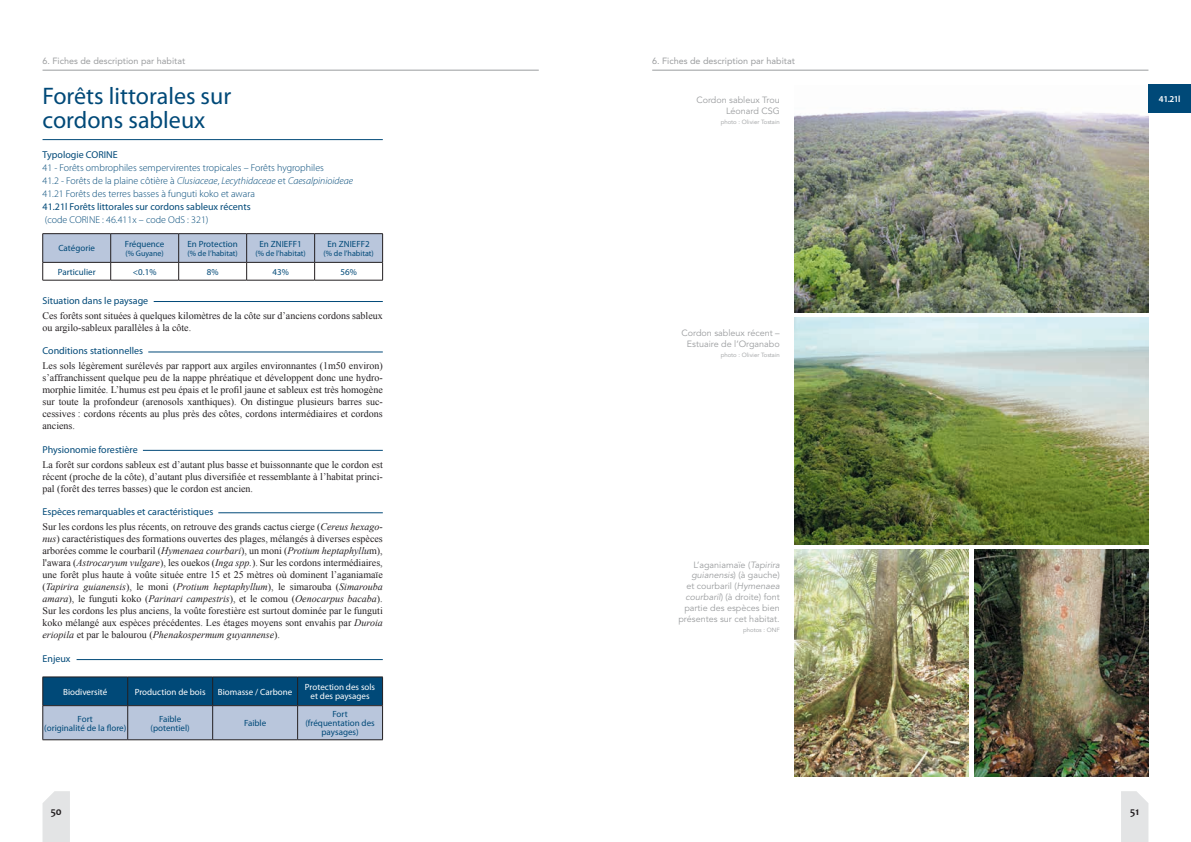
<style>
.page{position:relative;width:1191px;height:842px;background:#fff}
.page>*{position:absolute;margin:0;border:0;box-sizing:border-box;transform-origin:0 0}
.t1{font:24px/24px "Myriad Pro";color:#004978}
.t2{font:700 11px "Candara";color:#231f21}
.t3{font:10px/12px "Times New Roman";color:#231f21;text-align:justify}
.t4{font:10px "Myriad Pro";color:#004978}
.t5{font:300 10px "Myriad Pro";color:#004978}
.t6{font:italic 300 10px "Myriad Pro";color:#004978}
.t7{font:9px/10.8px "Avenir";color:#9a9c9e;text-align:right}
.t8{font:9px/9px "Myriad Pro";color:#004978;text-align:center}
.t9{font:9px/9px "Myriad Pro";color:#fff;text-align:center}
.t10{font:9px "Avenir";color:#9a9c9e}
.t11{font:600 9px "Myriad Pro";color:#fff}
.t12{font:8px "Myriad Pro";color:#004978}
.t13{font:6px "Avenir";color:#9a9c9e}
.s1{font-style:normal}
.s2{font-style:italic}
</style>
<div class="page">
<hr style="left:43px;top:70px;width:496px;height:1px;background:#9a9c9e">
<svg style="left:43px;top:791px;width:27px;height:51px"></svg>
<hr style="left:43px;top:139px;width:340px;height:1px;background:#004978">
<hr style="left:652px;top:70px;width:496px;height:1px;background:#9a9c9e">
<svg style="left:1121px;top:791px;width:27px;height:51px"></svg>
<svg style="left:43px;top:677px;width:340px;height:63px;background:#628aaa"></svg>
<hr style="left:43px;top:705px;width:85px;height:1px;background:#231f21">
<hr style="left:43px;top:706px;width:1px;height:33px;background:#231f21">
<hr style="left:128px;top:705px;width:85px;height:1px;background:#231f21">
<hr style="left:43px;top:739px;width:85px;height:1px;background:#231f21">
<hr style="left:128px;top:739px;width:85px;height:1px;background:#231f21">
<hr style="left:213px;top:705px;width:85px;height:1px;background:#231f21">
<hr style="left:213px;top:739px;width:85px;height:1px;background:#231f21">
<hr style="left:212px;top:706px;width:1px;height:33px;background:#231f21">
<hr style="left:297px;top:706px;width:1px;height:33px;background:#231f21">
<img style="left:794px;top:550px;width:174px;height:227px">
<img style="left:974px;top:550px;width:174px;height:227px">
<img style="left:794px;top:110px;width:354px;height:203px">
<img style="left:794px;top:317px;width:354px;height:227px">
<hr style="left:154px;top:301px;width:229px;height:1px;background:#004978">
<hr style="left:148px;top:351px;width:235px;height:1px;background:#004978">
<hr style="left:143px;top:450px;width:240px;height:1px;background:#004978">
<hr style="left:218px;top:512px;width:165px;height:1px;background:#004978">
<hr style="left:77px;top:659px;width:306px;height:1px;background:#004978">
<div style="left:1148px;top:85px;width:43px;height:28px;background:#004978"></div>
<hr style="left:43px;top:233px;width:68px;height:1px;background:#231f21">
<hr style="left:111px;top:233px;width:68px;height:1px;background:#231f21">
<hr style="left:179px;top:233px;width:68px;height:1px;background:#231f21">
<hr style="left:247px;top:233px;width:68px;height:1px;background:#231f21">
<hr style="left:315px;top:233px;width:68px;height:1px;background:#231f21">
<svg style="left:43px;top:234px;width:340px;height:46px"></svg>
<hr style="left:43px;top:280px;width:68px;height:1px;background:#231f21">
<hr style="left:111px;top:280px;width:68px;height:1px;background:#231f21">
<hr style="left:179px;top:280px;width:68px;height:1px;background:#231f21">
<hr style="left:247px;top:280px;width:68px;height:1px;background:#231f21">
<hr style="left:315px;top:280px;width:68px;height:1px;background:#231f21">
<p class="t10" style="left:43px;top:55px;width:144px">6. Fiches de description par habitat</p>
<p class="t1" style="left:43px;top:83px;width:190px">Forêts littorales sur cordons sableux</p>
<p class="t4" style="left:43px;top:148px;width:77px">Typologie CORINE</p>
<p class="t5" style="left:43px;top:162px;width:283px">41 - Forêts ombrophiles sempervirentes tropicales – Forêts hygrophiles</p>
<p class="t6" style="left:43px;top:175px;width:312px"><span class="s1">41.2 - Forêts de la plaine côtière à</span> Clusiaceae<span class="s1">,</span> Lecythidaceae <span class="s1">et</span> Caesalpinioideae</p>
<p class="t5" style="left:43px;top:188px;width:214px">41.21 Forêts des terres basses à funguti koko et awara</p>
<p class="t4" style="left:43px;top:200px;width:210px">41.21l Forêts littorales sur cordons sableux récents</p>
<p class="t5" style="left:45px;top:214px;width:165px">(code CORINE : 46.411x – code OdS : 321)</p>
<p class="t8" style="left:58px;top:244px;width:38px">Catégorie</p>
<p class="t8" style="left:125px;top:239px;width:41px">Fréquence</p>
<p class="t12" style="left:126px;top:249px;width:40px">(% Guyane)</p>
<p class="t8" style="left:187px;top:239px;width:52px">En Protection</p>
<p class="t12" style="left:187px;top:249px;width:52px">(% de l’habitat)</p>
<p class="t8" style="left:259px;top:239px;width:44px">En ZNIEFF1</p>
<p class="t12" style="left:255px;top:249px;width:52px">(% de l’habitat)</p>
<p class="t8" style="left:327px;top:239px;width:44px">En ZNIEFF2</p>
<p class="t12" style="left:323px;top:249px;width:52px">(% de l’habitat)</p>
<p class="t8" style="left:58px;top:267px;width:39px">Particulier</p>
<p class="t8" style="left:133px;top:267px;width:25px">&lt;0.1%</p>
<p class="t8" style="left:207px;top:267px;width:13px">8%</p>
<p class="t8" style="left:272px;top:267px;width:18px">43%</p>
<p class="t8" style="left:340px;top:267px;width:18px">56%</p>
<p class="t4" style="left:43px;top:294px;width:107px">Situation dans le paysage</p>
<p class="t3" style="left:43px;top:309px;width:342px">Ces forêts sont situées à quelques kilomètres de la côte sur d’anciens cordons sableux ou argilo-sableux parallèles à la côte.</p>
<p class="t4" style="left:43px;top:345px;width:102px">Conditions stationnelles</p>
<p class="t3" style="left:43px;top:360px;width:342px">Les sols légèrement surélevés par rapport aux argiles environnantes (1m50 environ) s’affranchissent quelque peu de la nappe phréatique et développent donc une hydro&shy;morphie limitée. L’humus est peu épais et le profil jaune et sableux est très homogène sur toute la profondeur (arenosols xanthiques). On distingue plusieurs barres suc&shy;cessives : cordons récents au plus près des côtes, cordons intermédiaires et cordons anciens.</p>
<p class="t4" style="left:43px;top:443px;width:97px">Physionomie forestière</p>
<p class="t3" style="left:43px;top:458px;width:342px">La forêt sur cordons sableux est d’autant plus basse et buissonnante que le cordon est récent (proche de la côte), d’autant plus diversifiée et ressemblante à l’habitat princi&shy;pal (forêt des terres basses) que le cordon est ancien.</p>
<p class="t4" style="left:43px;top:506px;width:172px">Espèces remarquables et caractéristiques</p>
<p class="t3" style="left:43px;top:521px;width:342px">Sur les cordons les plus récents, on retrouve des grands cactus cierge (<span class="s2">Cereus hexago&shy;nus</span>) caractéristiques des formations ouvertes des plages, mélangés à diverses espèces arborées comme le courbaril (<span class="s2">Hymenaea courbari</span>), un moni (<span class="s2">Protium heptaphyllu</span>m), l'awara (<span class="s2">Astrocaryum vulgare</span>), les ouekos (<span class="s2">Inga spp.</span>). Sur les cordons intermédiaires, une forêt plus haute à voûte située entre 15 et 25 mètres où dominent l’aganiamaïe (<span class="s2">Tapirira guianensis</span>), le moni (<span class="s2">Protium heptaphyllum</span>), le simarouba (<span class="s2">Simarouba amara</span>), le funguti koko (<span class="s2">Parinari campestris</span>), et le comou (<span class="s2">Oenocarpus bacaba</span>).<br>Sur les cordons les plus anciens, la voûte forestière est surtout dominée par le funguti koko mélangé aux espèces précédentes. Les étages moyens sont envahis par <span class="s2">Duroia eriopila</span> et par le balourou (<span class="s2">Phenakospermum guyannense</span>).</p>
<p class="t4" style="left:43px;top:652px;width:30px">Enjeux</p>
<p class="t9" style="left:63px;top:687px;width:45px">Biodiversité</p>
<p class="t9" style="left:135px;top:687px;width:72px">Production de bois</p>
<p class="t9" style="left:218px;top:687px;width:76px">Biomasse / Carbone</p>
<p class="t9" style="left:305px;top:682px;width:72px">Protection des sols et des paysages</p>
<p class="t8" style="left:78px;top:714px;width:17px">Fort</p>
<p class="t8" style="left:44px;top:723px;width:83px">(originalité de la flore)</p>
<p class="t8" style="left:332px;top:709px;width:17px">Fort</p>
<p class="t8" style="left:305px;top:718px;width:71px">(fréquentation des paysages)</p>
<p class="t8" style="left:159px;top:714px;width:24px">Faible</p>
<p class="t8" style="left:150px;top:723px;width:41px">(potentiel)</p>
<p class="t8" style="left:244px;top:718px;width:24px">Faible</p>
<p class="t2" style="left:51px;top:805px;width:13px">50</p>
<p class="t10" style="left:652px;top:55px;width:144px">6. Fiches de description par habitat</p>
<p class="t7" style="left:696px;top:95px;width:85px">Cordon sableux Trou<br>Léonard CSG</p>
<p class="t13" style="left:720px;top:119px;width:61px">photo : Olivier Tostain</p>
<p class="t7" style="left:681px;top:328px;width:100px;text-align:center">Cordon sableux récent –<br>Estuaire de l’Organabo</p>
<p class="t13" style="left:720px;top:352px;width:61px">photo : Olivier Tostain</p>
<p class="t7" style="left:678px;top:559px;width:103px">L’aganiamaïe (<span class="s2">Tapirira guianensis</span>) (à gauche)<br>et courbaril (<span class="s2">Hymenaea courbaril</span>) (à droite) font partie des espèces bien présentes sur cet habitat.</p>
<p class="t13" style="left:743px;top:626px;width:38px">photos : ONF</p>
<p class="t11" style="left:1159px;top:93px;width:23px">41.21l</p>
<p class="t2" style="left:1130px;top:805px;width:10px">51</p>
</div>
